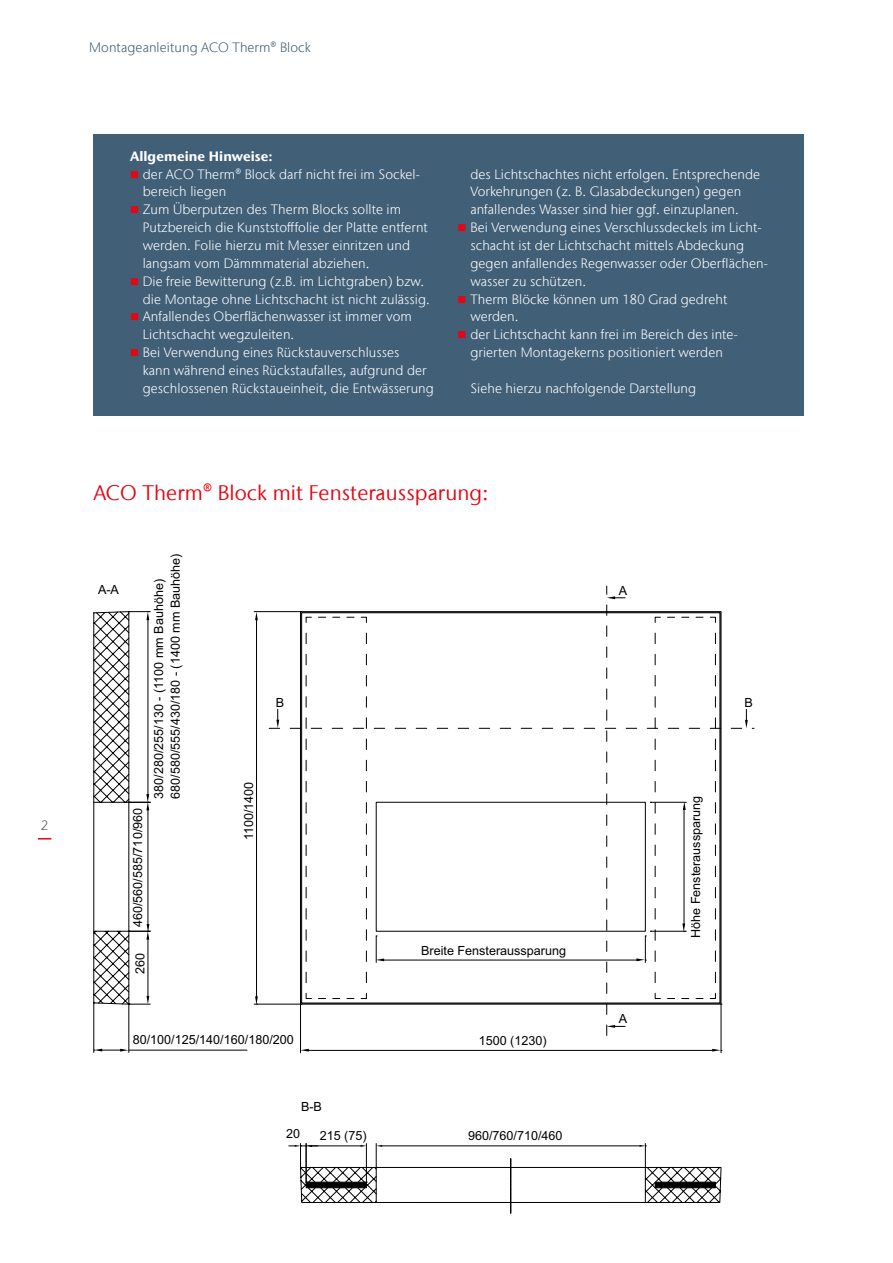
<style>
.page{position:relative;width:893px;height:1263px;background:#fff}
.page>*{position:absolute;margin:0;border:0;box-sizing:border-box;transform-origin:0 0}
.Intermediate_heading{font:21px "Stone Sans IIITC Com";letter-spacing:.005em;color:#e30613}
.t1{font:300 13.5px/17.9px "Stone Sans IIITC Com";letter-spacing:.005em;color:#fff}
.t2{font:300 13.5px "Stone Sans IIITC Com";letter-spacing:.005em;color:#415f77}
.Body_copy{font:700 13.5px "Stone Sans IIITC Com";letter-spacing:.005em;color:#fff}
.t3{font:300 13.5px "Stone Sans IIITC Com";color:#575756}
.t4{font:12.6px "Arial";color:#000}
.s1{color:#e30613}
</style>
<div class="page">
<svg style="left:38px;top:838px;width:13px;height:1px"></svg>
<div style="left:94px;top:134px;width:710px;height:282px;background:#415f77"></div>
<div style="left:655px;top:1182px;width:61px;height:6px;border:1px solid #000"></div>
<svg style="left:94px;top:1003px;width:627px;height:50px"></svg>
<hr style="left:254px;top:611px;width:46px;height:1px;background:#000">
<hr style="left:254px;top:1004px;width:46px;height:1px;background:#000">
<hr style="left:256px;top:617px;width:1px;height:381px;background:#000">
<svg style="left:289px;top:1143px;width:426px;height:70px"></svg>
<svg style="left:255px;top:612px;width:3px;height:8px"></svg>
<svg style="left:94px;top:611px;width:57px;height:394px"></svg>
<svg style="left:255px;top:996px;width:3px;height:9px"></svg>
<svg style="left:94px;top:1049px;width:34px;height:2px"></svg>
<svg style="left:712px;top:1049px;width:10px;height:2px"></svg>
<svg style="left:300px;top:1049px;width:9px;height:2px"></svg>
<svg style="left:269px;top:586px;width:485px;height:449px"></svg>
<p class="t3" style="left:41px;top:816px;width:9px">2</p>
<p class="t2" style="left:89px;top:38px;width:223px">Montageanleitung ACO Therm® Block</p>
<p class="Body_copy" style="left:130px;top:147px;width:144px">Allgemeine Hinweise:</p>
<p class="t1" style="left:143px;top:165px;width:279px;text-indent:-13px"><span class="s1">■</span> der ACO Therm® Block darf nicht frei im Sockel&shy;bereich liegen</p>
<p class="t1" style="left:143px;top:201px;width:287px;text-indent:-13px"><span class="s1">■</span> Zum Überputzen des Therm Blocks sollte im Putzbereich die Kunststofffolie der Platte entfernt werden. Folie hierzu mit Messer einritzen und langsam vom Dämmmaterial abziehen.</p>
<p class="t1" style="left:143px;top:272px;width:289px;text-indent:-13px"><span class="s1">■</span> Die freie Bewitterung (z.B. im Lichtgraben) bzw. die Montage ohne Lichtschacht ist nicht zulässig.</p>
<p class="t1" style="left:143px;top:308px;width:271px;text-indent:-13px"><span class="s1">■</span> Anfallendes Oberflächenwasser ist immer vom<br>Lichtschacht wegzuleiten.</p>
<p class="t1" style="left:143px;top:343px;width:293px;text-indent:-13px"><span class="s1">■</span> Bei Verwendung eines Rückstauverschlusses<br>kann während eines Rückstaufalles, aufgrund der geschlossenen Rückstaueinheit, die Entwässerung</p>
<p class="t1" style="left:470px;top:165px;width:291px">des Lichtschachtes nicht erfolgen. Entsprechende<br>Vorkehrungen (z. B. Glasabdeckungen) gegen anfallendes Wasser sind hier ggf. einzuplanen.</p>
<p class="t1" style="left:470px;top:218px;width:299px;text-indent:-13px"><span class="s1">■</span> Bei Verwendung eines Verschlussdeckels im Licht&shy;schacht ist der Lichtschacht mittels Abdeckung gegen anfallendes Regenwasser oder Oberflächen&shy;wasser zu schützen.</p>
<p class="t1" style="left:470px;top:290px;width:259px;text-indent:-13px"><span class="s1">■</span> Therm Blöcke können um 180 Grad gedreht werden.</p>
<p class="t1" style="left:458px;top:326px;width:282px;text-align:center"><span class="s1">■</span> der Lichtschacht kann frei im Bereich des inte&shy;grierten Montagekerns positioniert werden</p>
<p class="t1" style="left:470px;top:379px;width:227px">Siehe hierzu nachfolgende Darstellung</p>
<p class="Intermediate_heading" style="left:94px;top:480px;width:396px">ACO Therm® Block mit Fensteraussparung:</p>
<p class="t4" style="left:98px;top:581px;width:23px">A-A</p>
<p class="t4" style="left:129px;top:927px;width:121px;rotate:-90deg">460/560/585/710/960</p>
<p class="t4" style="left:167px;top:799px;width:247px;rotate:-90deg">680/580/555/430/180 - (1400 mm Bauhöhe)</p>
<p class="t4" style="left:150px;top:799px;width:221px;rotate:-90deg">380/280/255/130 - (1100 mm Bauhöhe)</p>
<p class="t4" style="left:132px;top:974px;width:23px;rotate:-90deg">260</p>
<p class="t4" style="left:619px;top:582px;width:10px">A</p>
<p class="t4" style="left:276px;top:694px;width:10px">B</p>
<p class="t4" style="left:744px;top:694px;width:10px">B</p>
<p class="t4" style="left:240px;top:840px;width:60px;rotate:-90deg">1100/1400</p>
<p class="t4" style="left:421px;top:942px;width:146px">Breite Fensteraussparung</p>
<p class="t4" style="left:687px;top:938px;width:144px;rotate:-90deg">Höhe Fensteraussparung</p>
<p class="t4" style="left:133px;top:1031px;width:163px">80/100/125/140/160/180/200</p>
<p class="t4" style="left:479px;top:1032px;width:69px">1500 (1230)</p>
<p class="t4" style="left:619px;top:1011px;width:10px">A</p>
<p class="t4" style="left:301px;top:1098px;width:23px">B-B</p>
<p class="t4" style="left:286px;top:1126px;width:16px">20</p>
<p class="t4" style="left:320px;top:1127px;width:48px">215 (75)</p>
<p class="t4" style="left:468px;top:1127px;width:96px">960/760/710/460</p>
</div>
